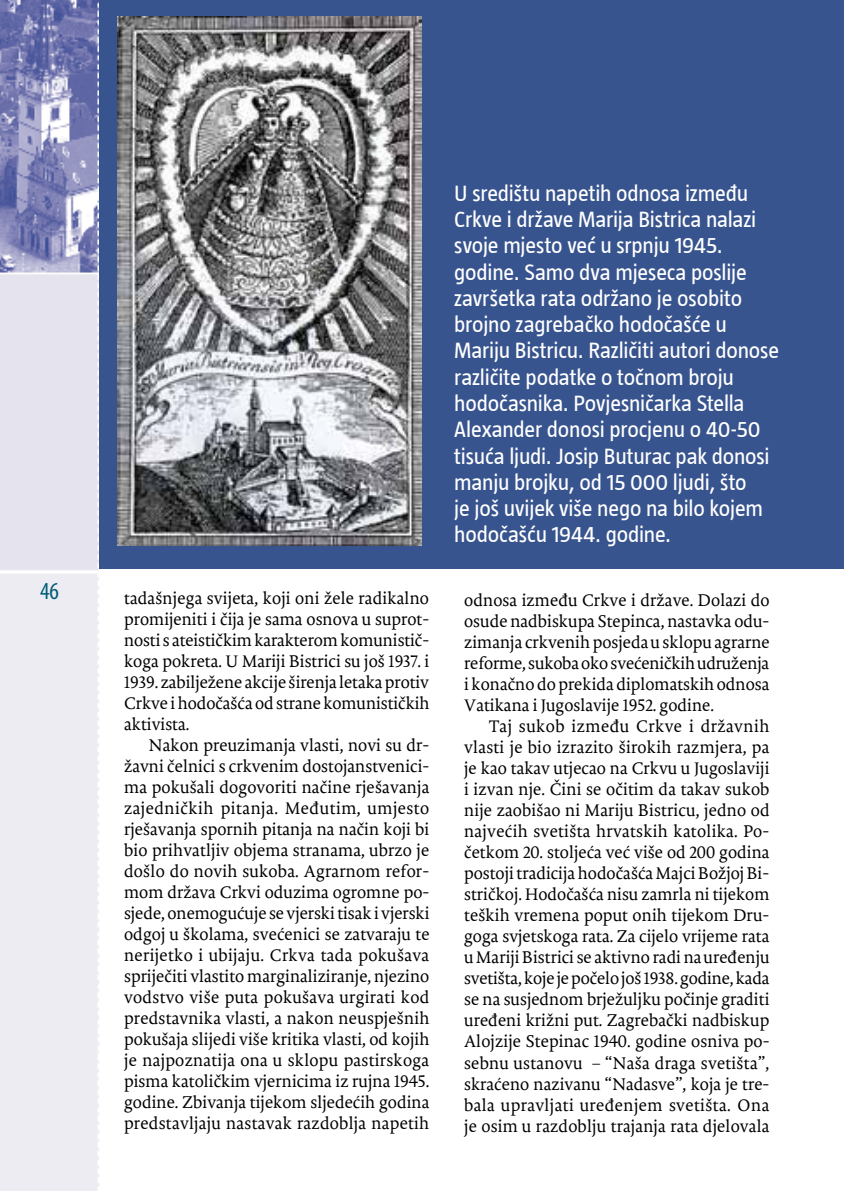
<style>
.page{position:relative;width:844px;height:1191px;background:#fff}
.page>*{position:absolute;margin:0;border:0;box-sizing:border-box;transform-origin:0 0}
.t1{font:condensed 24.5px "Myriad Pro";color:#005d77}
.t2{font:22.75px/26.2px "Taz T9";letter-spacing:-.01em;color:#fff}
.t3{font:17.5px/21px "Glas Koncila T9";color:#000;text-align:justify}
</style>
<div class="page">
<img style="left:0;top:0;width:843px;height:1191px">
<div style="left:99px;top:0;width:744px;height:568px;background:#38548e"></div>
<img style="left:118px;top:17px;width:304px;height:529px">
<h1 class="t1" style="left:40px;top:576px;width:20px">46</h1>
<p class="t3" style="left:124px;top:587px;width:307px">tadašnjega svijeta, koji oni žele radikalno promijeniti i čija je sama osnova u suprot&shy;nosti s ateističkim karakterom komunistič&shy;koga pokreta. U Mariji Bistrici su još 1937. i 1939. zabilježene akcije širenja letaka protiv Crkve i hodočašća od strane komunističkih aktivista.</p>
<p class="t3" style="left:124px;top:734px;width:307px;text-indent:25px">Nakon preuzimanja vlasti, novi su dr&shy;žavni čelnici s crkvenim dostojanstvenici&shy;ma pokušali dogovoriti načine rješavanja zajedničkih pitanja. Međutim, umjesto rješavanja spornih pitanja na način koji bi bio prihvatljiv objema stranama, ubrzo je došlo do novih sukoba. Agrarnom refor&shy;mom država Crkvi oduzima ogromne po&shy;sjede, onemogućuje se vjerski tisak i vjerski odgoj u školama, svećenici se zatvaraju te nerijetko i ubijaju. Crkva tada pokušava spriječiti vlastito marginaliziranje, njezino vodstvo više puta pokušava urgirati kod predstavnika vlasti, a nakon neuspješnih pokušaja slijedi više kritika vlasti, od kojih je najpoznatija ona u sklopu pastirskoga pisma katoličkim vjernicima iz rujna 1945. godine. Zbivanja tijekom sljedećih godina predstavljaju nastavak razdoblja napetih</p>
<p class="t2" style="left:454px;top:179px;width:326px">U središtu napetih odnosa između Crkve i države Marija Bistrica nalazi svoje mjesto već u srpnju 1945. godine. Samo dva mjeseca poslije završetka rata održano je osobito brojno zagrebačko hodočašće u Mariju Bistricu. Različiti autori donose različite podatke o točnom broju hodočasnika. Povjesničarka Stella Alexander donosi procjenu o 40-50 tisuća ljudi. Josip Buturac pak donosi manju brojku, od 15 000 ljudi, što<br>je još uvijek više nego na bilo kojem hodočašću 1944. godine.</p>
<p class="t3" style="left:464px;top:590px;width:307px">odnosa između Crkve i države. Dolazi do osude nadbiskupa Stepinca, nastavka odu&shy;zimanja crkvenih posjeda u sklopu agrarne reforme, sukoba oko svećeničkih udruženja i konačno do prekida diplomatskih odnosa Vatikana i Jugoslavije 1952. godine.</p>
<p class="t3" style="left:464px;top:716px;width:307px;text-indent:25px">Taj sukob između Crkve i državnih vlasti je bio izrazito širokih razmjera, pa je kao takav utjecao na Crkvu u Jugoslaviji i izvan nje. Čini se očitim da takav sukob nije zaobišao ni Mariju Bistricu, jedno od najvećih svetišta hrvatskih katolika. Po&shy;četkom 20. stoljeća već više od 200 godina postoji tradicija hodočašća Majci Božjoj Bi&shy;stričkoj. Hodočašća nisu zamrla ni tijekom teških vremena poput onih tijekom Dru&shy;goga svjetskoga rata. Za cijelo vrijeme rata u Mariji Bistrici se aktivno radi na uređenju svetišta, koje je počelo još 1938. godine, kada se na susjednom brježuljku počinje graditi uređeni križni put. Zagrebački nadbiskup Alojzije Stepinac 1940. godine osniva po&shy;sebnu ustanovu – “Naša draga svetišta”, skraćeno nazivanu “Nadasve”, koja je tre&shy;bala upravljati uređenjem svetišta. Ona je osim u razdoblju trajanja rata djelovala</p>
</div>
